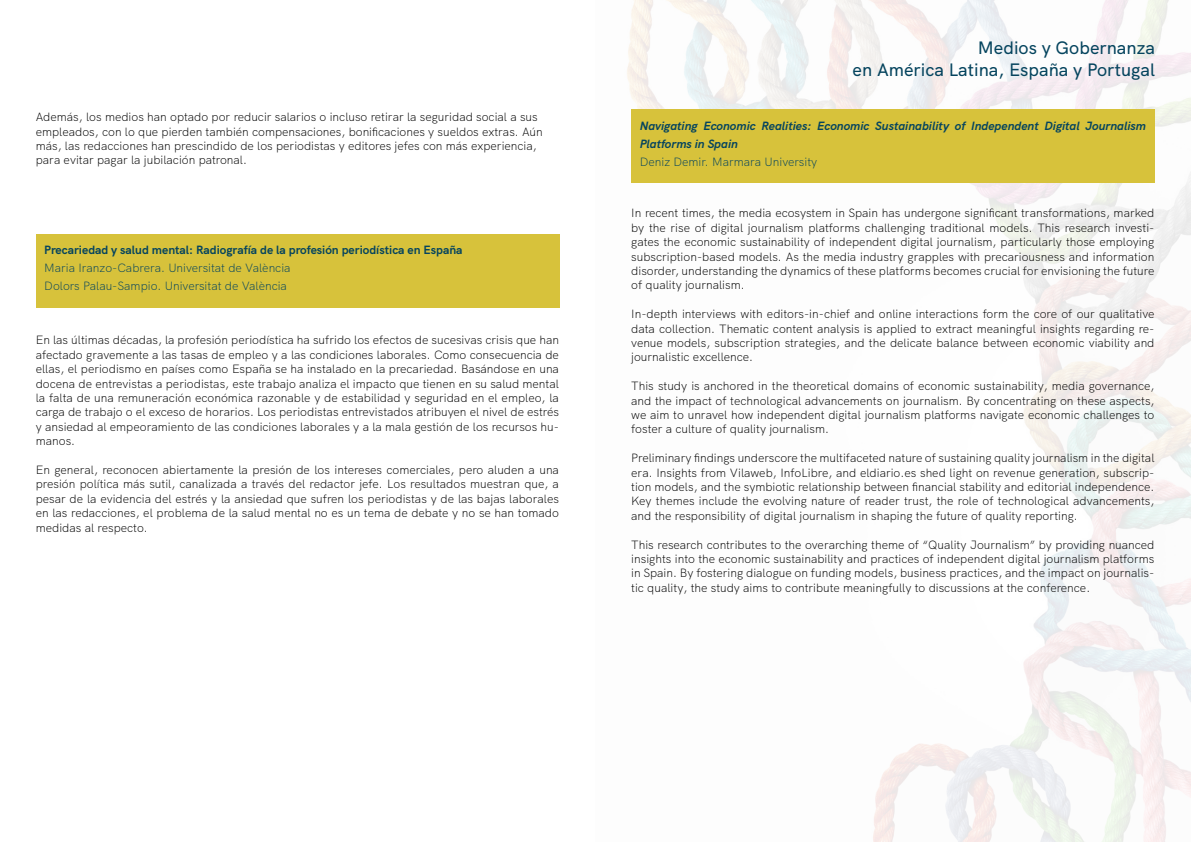
<style>
.page{position:relative;width:1191px;height:842px;background:#fff}
.page>*{position:absolute;margin:0;border:0;box-sizing:border-box;transform-origin:0 0}
.t1{font:500 18px/21.6px "HK Grotesk";color:#05445e;text-align:right}
.t2{font:300 12px/14.4px "HK Grotesk";color:#000;text-align:justify}
.t3{font:300 12px/18px "HK Grotesk";color:#05445e}
.t4{font:italic 700 12px/18px "HK Grotesk";color:#05445e}
.t5{font:700 12px "HK Grotesk";color:#05445e}
</style>
<div class="page">
<img style="left:627px;top:0;width:564px;height:842px">
<div style="left:36px;top:234px;width:523px;height:74px;background:#d7c23b"></div>
<div style="left:631px;top:109px;width:523px;height:74px;background:#d7c23b"></div>
<p class="t2" style="left:36px;top:109px;width:508px;text-align:left">Además, los medios han optado por reducir salarios o incluso retirar la seguridad social a sus empleados, con lo que pierden también compensaciones, bonificaciones y sueldos extras. Aún más, las redacciones han prescindido de los periodistas y editores jefes con más experiencia, para evitar pagar la jubilación patronal.</p>
<p class="t5" style="left:44px;top:241px;width:420px">Precariedad y salud mental: Radiografía de la profesión periodística en España</p>
<p class="t3" style="left:44px;top:258px;width:248px">Maria Iranzo-Cabrera. Universitat de València<br>Dolors Palau-Sampio. Universitat de València</p>
<p class="t2" style="left:36px;top:332px;width:525px">En las últimas décadas, la profesión periodística ha sufrido los efectos de sucesivas crisis que han afectado gravemente a las tasas de empleo y a las condiciones laborales. Como consecuencia de ellas, el periodismo en países como España se ha instalado en la precariedad. Basándose en una docena de entrevistas a periodistas, este trabajo analiza el impacto que tienen en su salud mental la falta de una remuneración económica razonable y de estabilidad y seguridad en el empleo, la carga de trabajo o el exceso de horarios. Los periodistas entrevistados atribuyen el nivel de estrés y ansiedad al empeoramiento de las condiciones laborales y a la mala gestión de los recursos hu&shy;manos.</p>
<p class="t2" style="left:36px;top:462px;width:525px">En general, reconocen abiertamente la presión de los intereses comerciales, pero aluden a una presión política más sutil, canalizada a través del redactor jefe. Los resultados muestran que, a pesar de la evidencia del estrés y la ansiedad que sufren los periodistas y de las bajas laborales en las redacciones, el problema de la salud mental no es un tema de debate y no se han tomado medidas al respecto.</p>
<h1 class="t1" style="left:852px;top:35px;width:304px">Medios y Gobernanza<br>en América Latina, España y Portugal</h1>
<p class="t4" style="left:640px;top:115px;width:508px">Navigating Economic Realities: Economic Sustainability of Independent Digital Journalism<br>Platforms in Spain</p>
<p class="t3" style="left:640px;top:151px;width:179px">Deniz Demir. Marmara University</p>
<p class="t2" style="left:631px;top:205px;width:525px">In recent times, the media ecosystem in Spain has undergone significant transformations, marked by the rise of digital journalism platforms challenging traditional models. This research investi&shy;gates the economic sustainability of independent digital journalism, particularly those employing subscription-based models. As the media industry grapples with precariousness and information disorder, understanding the dynamics of these platforms becomes crucial for envisioning the future of quality journalism.</p>
<p class="t2" style="left:631px;top:306px;width:525px">In-depth interviews with editors-in-chief and online interactions form the core of our qualitative data collection. Thematic content analysis is applied to extract meaningful insights regarding re&shy;venue models, subscription strategies, and the delicate balance between economic viability and journalistic excellence.</p>
<p class="t2" style="left:631px;top:378px;width:525px">This study is anchored in the theoretical domains of economic sustainability, media governance, and the impact of technological advancements on journalism. By concentrating on these aspects, we aim to unravel how independent digital journalism platforms navigate economic challenges to foster a culture of quality journalism.</p>
<p class="t2" style="left:631px;top:450px;width:525px">Preliminary findings underscore the multifaceted nature of sustaining quality journalism in the digital era. Insights from Vilaweb, InfoLibre, and eldiario.es shed light on revenue generation, subscrip&shy;tion models, and the symbiotic relationship between financial stability and editorial independence.<br>Key themes include the evolving nature of reader trust, the role of technological advancements, and the responsibility of digital journalism in shaping the future of quality reporting.</p>
<p class="t2" style="left:631px;top:536px;width:525px">This research contributes to the overarching theme of “Quality Journalism” by providing nuanced insights into the economic sustainability and practices of independent digital journalism platforms in Spain. By fostering dialogue on funding models, business practices, and the impact on journalis&shy;tic quality, the study aims to contribute meaningfully to discussions at the conference.</p>
</div>
